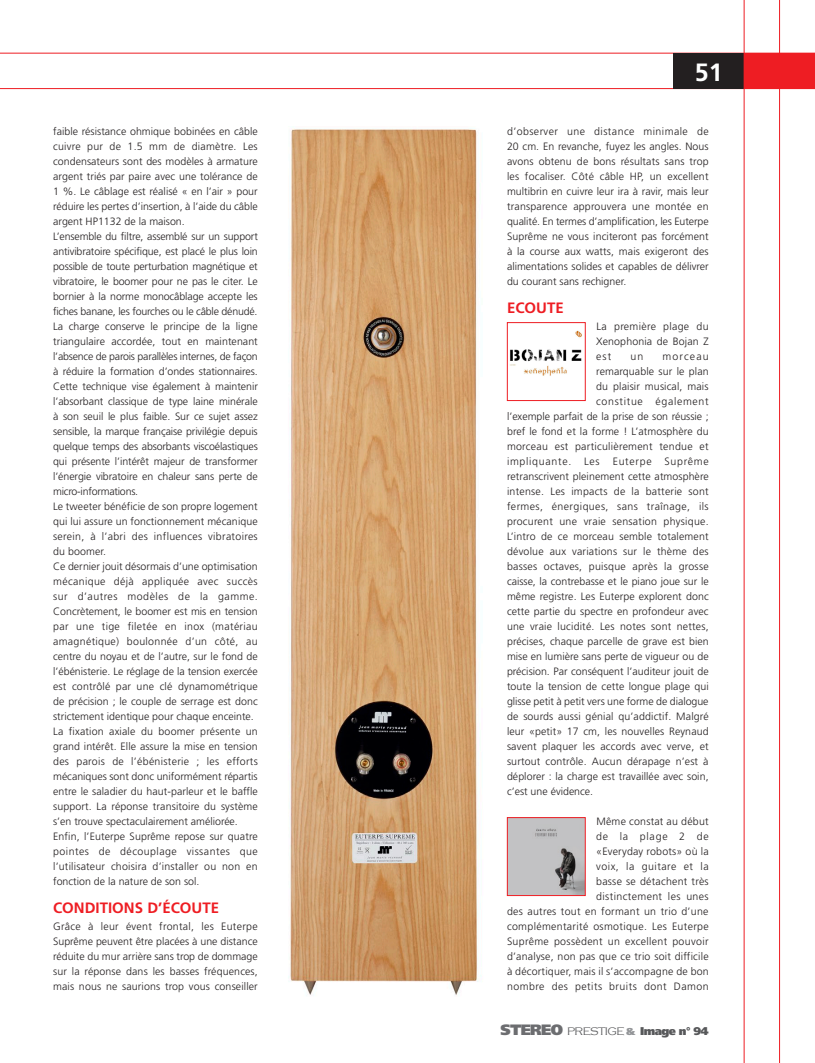
<style>
.page{position:relative;width:815px;height:1063px;background:#fff}
.page>*{position:absolute;margin:0;border:0;box-sizing:border-box;transform-origin:0 0}
.t1{font:700 25px "Frutiger LT Std";color:#fff}
.INTER_1_ROUGE{font:700 15px "Frutiger LT Std";color:#ee1d23}
.t2{font:900 11.25px "Frutiger LT Std";letter-spacing:-.05em;color:#57585a}
.TXT_COURANT{font:300 10.62px/15px "Frutiger LT Std";letter-spacing:.01em;color:#231f20;text-align:justify}
.TXT_COURANT-2{font:300 10.62px "Frutiger LT Std";letter-spacing:.065em;color:#231f20}
.TXT_COURANT-3{font:300 10.62px "Frutiger LT Std";letter-spacing:.04em;color:#231f20}
.TXT_COURANT-4{font:300 10.62px "Frutiger LT Std";letter-spacing:.105em;color:#231f20}
.s1{font-size:15px;color:#6c6d70}
.s2{font-family:"Copperplate Gothic";font-weight:300}
.s3{font-size:10px;color:#939598}
</style>
<div class="page">
<hr style="left:0;top:53px;width:815px;height:1px;background:#ee1d23">
<hr style="left:0;top:88px;width:815px;height:1px;background:#ee1d23">
<div style="left:674px;top:53px;width:141px;height:36px;background:#ee1d23"></div>
<div style="left:673px;top:53px;width:71px;height:36px;background:#231f20"></div>
<hr style="left:744px;top:0;width:1px;height:1063px;background:#ee1d23">
<hr style="left:779px;top:0;width:1px;height:1063px;background:#ee1d23">
<img style="left:510px;top:330px;width:72px;height:46px">
<div style="left:507px;top:322px;width:79px;height:79px;border:1px solid #ee1d23"></div>
<img style="left:509px;top:819px;width:75px;height:75px">
<div style="left:507px;top:817px;width:79px;height:79px;border:1px solid #ee1d23"></div>
<img style="left:288px;top:129px;width:194px;height:866px">
<p class="TXT_COURANT" style="left:53px;top:124px;width:206px">faible résistance ohmique bobinées en câble cuivre pur de 1.5 mm de diamètre. Les condensateurs sont des modèles à armature argent triés par paire avec une tolérance de 1 %. Le câblage est réalisé « en l’air » pour réduire les pertes d’insertion, à l’aide du câble argent HP1132 de la maison.</p>
<p class="TXT_COURANT" style="left:53px;top:229px;width:206px">L’ensemble du filtre, assemblé sur un support antivibratoire spécifique, est placé le plus loin possible de toute perturbation magnétique et vibratoire, le boomer pour ne pas le citer. Le bornier à la norme monocâblage accepte les fiches banane, les fourches ou le câble dénudé.</p>
<p class="TXT_COURANT" style="left:53px;top:319px;width:206px">La charge conserve le principe de la ligne triangulaire accordée, tout en maintenant l’absence de parois parallèles internes, de façon à réduire la formation d’ondes stationnaires.<br>Cette technique vise également à maintenir l’absorbant classique de type laine minérale à son seuil le plus faible. Sur ce sujet assez sensible, la marque française privilégie depuis quelque temps des absorbants viscoélastiques qui présente l’intérêt majeur de transformer l’énergie vibratoire en chaleur sans perte de micro-informations.</p>
<p class="TXT_COURANT" style="left:53px;top:499px;width:206px">Le tweeter bénéficie de son propre logement qui lui assure un fonctionnement mécanique serein, à l’abri des influences vibratoires du boomer.</p>
<p class="TXT_COURANT" style="left:53px;top:559px;width:206px">Ce dernier jouit désormais d’une optimisation mécanique déjà appliquée avec succès sur d’autres modèles de la gamme.<br>Concrètement, le boomer est mis en tension par une tige filetée en inox (matériau amagnétique) boulonnée d’un côté, au centre du noyau et de l’autre, sur le fond de l’ébénisterie. Le réglage de la tension exercée est contrôlé par une clé dynamométrique de précision ; le couple de serrage est donc strictement identique pour chaque enceinte.</p>
<p class="TXT_COURANT" style="left:53px;top:724px;width:206px">La fixation axiale du boomer présente un grand intérêt. Elle assure la mise en tension des parois de l’ébénisterie ; les efforts mécaniques sont donc uniformément répartis entre le saladier du haut-parleur et le baffle support. La réponse transitoire du système s’en trouve spectaculairement améliorée.</p>
<p class="TXT_COURANT" style="left:53px;top:829px;width:206px">Enfin, l’Euterpe Suprême repose sur quatre pointes de découplage vissantes que l’utilisateur choisira d’installer ou non en fonction de la nature de son sol.</p>
<p class="INTER_1_ROUGE" style="left:53px;top:899px;width:167px">CONDITIONS D’ÉCOUTE</p>
<p class="TXT_COURANT" style="left:53px;top:919px;width:206px">Grâce à leur évent frontal, les Euterpe Suprême peuvent être placées à une distance réduite du mur arrière sans trop de dommage sur la réponse dans les basses fréquences, mais nous ne saurions trop vous conseiller</p>
<p class="t1" style="left:695px;top:57px;width:29px">51</p>
<p class="TXT_COURANT" style="left:507px;top:124px;width:203px">d’observer une distance minimale de 20 cm. En revanche, fuyez les angles. Nous avons obtenu de bons résultats sans trop les focaliser. Côté câble HP, un excellent multibrin en cuivre leur ira à ravir, mais leur transparence approuvera une montée en qualité. En termes d’amplification, les Euterpe Suprême ne vous inciteront pas forcément à la course aux watts, mais exigeront des alimentations solides et capables de délivrer du courant sans rechigner.</p>
<p class="INTER_1_ROUGE" style="left:507px;top:299px;width:58px">ECOUTE</p>
<p class="TXT_COURANT" style="left:596px;top:319px;width:114px">La première plage du Xenophonia de Bojan Z est</p>
<p class="TXT_COURANT" style="left:631px;top:349px;width:14px">un</p>
<p class="TXT_COURANT-4" style="left:663px;top:350px;width:48px">morceau</p>
<p class="TXT_COURANT" style="left:596px;top:364px;width:114px">remarquable sur le plan</p>
<p class="TXT_COURANT" style="left:596px;top:379px;width:114px">du plaisir musical, mais</p>
<p class="TXT_COURANT-2" style="left:596px;top:395px;width:114px">constitue également</p>
<p class="TXT_COURANT" style="left:507px;top:409px;width:203px">l’exemple parfait de la prise de son réussie ;</p>
<p class="TXT_COURANT" style="left:507px;top:424px;width:203px">bref le fond et la forme ! L’atmosphère du</p>
<p class="TXT_COURANT" style="left:507px;top:439px;width:203px">morceau est particulièrement tendue et</p>
<p class="TXT_COURANT-2" style="left:507px;top:455px;width:203px">impliquante. Les Euterpe Suprême</p>
<p class="TXT_COURANT" style="left:507px;top:469px;width:203px">retranscrivent pleinement cette atmosphère</p>
<p class="TXT_COURANT" style="left:507px;top:484px;width:203px">intense. Les impacts de la batterie sont</p>
<p class="TXT_COURANT-3" style="left:507px;top:500px;width:203px">fermes, énergiques, sans traînage, ils</p>
<p class="TXT_COURANT" style="left:507px;top:514px;width:203px">procurent une vraie sensation physique.</p>
<p class="TXT_COURANT" style="left:507px;top:529px;width:203px">L’intro de ce morceau semble totalement</p>
<p class="TXT_COURANT" style="left:507px;top:544px;width:203px">dévolue aux variations sur le thème des</p>
<p class="TXT_COURANT" style="left:507px;top:559px;width:203px">basses octaves, puisque après la grosse</p>
<p class="TXT_COURANT" style="left:507px;top:574px;width:203px">caisse, la contrebasse et le piano joue sur le</p>
<p class="TXT_COURANT" style="left:507px;top:589px;width:203px">même registre. Les Euterpe explorent donc</p>
<p class="TXT_COURANT" style="left:507px;top:604px;width:203px">cette partie du spectre en profondeur avec</p>
<p class="TXT_COURANT" style="left:507px;top:619px;width:203px">une vraie lucidité. Les notes sont nettes,</p>
<p class="TXT_COURANT" style="left:507px;top:634px;width:203px">précises, chaque parcelle de grave est bien</p>
<p class="TXT_COURANT" style="left:507px;top:649px;width:203px">mise en lumière sans perte de vigueur ou de</p>
<p class="TXT_COURANT" style="left:507px;top:664px;width:203px">précision. Par conséquent l’auditeur jouit de</p>
<p class="TXT_COURANT" style="left:507px;top:679px;width:203px">toute la tension de cette longue plage qui</p>
<p class="TXT_COURANT" style="left:507px;top:694px;width:203px">glisse petit à petit vers une forme de dialogue</p>
<p class="TXT_COURANT" style="left:507px;top:709px;width:203px">de sourds aussi génial qu’addictif. Malgré</p>
<p class="TXT_COURANT" style="left:507px;top:724px;width:203px">leur «petit» 17 cm, les nouvelles Reynaud</p>
<p class="TXT_COURANT" style="left:507px;top:739px;width:203px">savent plaquer les accords avec verve, et</p>
<p class="TXT_COURANT" style="left:507px;top:754px;width:203px">surtout contrôle. Aucun dérapage n’est à</p>
<p class="TXT_COURANT" style="left:507px;top:769px;width:203px">déplorer : la charge est travaillée avec soin,</p>
<p class="TXT_COURANT" style="left:507px;top:784px;width:88px">c’est une évidence.</p>
<p class="TXT_COURANT" style="left:507px;top:814px;width:203px;text-align:right">Même constat au début<br>de la plage 2 de<br>«Everyday robots» où la<br>voix, la guitare et la<br>basse se détachent très<br>distinctement les unes<br>des autres tout en formant un trio d’une complémentarité osmotique. Les Euterpe<br>Suprême possèdent un excellent pouvoir d’analyse, non pas que ce trio soit difficile à décortiquer, mais il s’accompagne de bon nombre des petits bruits dont Damon</p>
<p class="t2" style="left:501px;top:1024px;width:210px"><span class="s1">STEREO</span> <span class="s2">PRESTIGE</span> <span class="s3">&amp;</span> Image n° 94</p>
</div>
